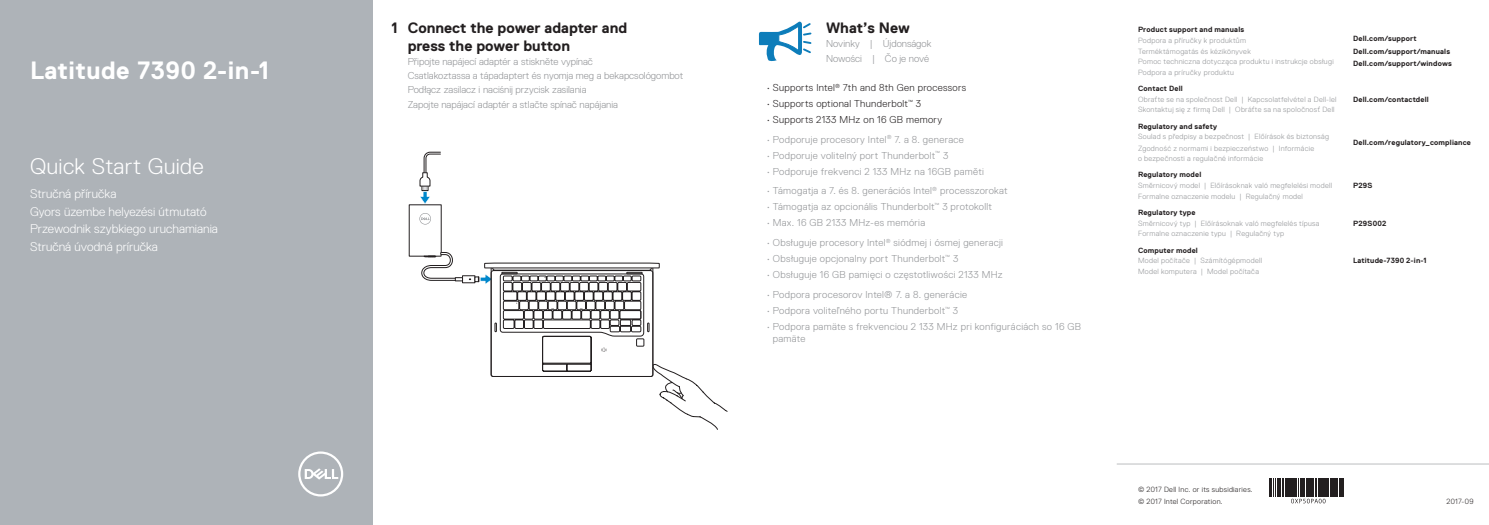
<style>
.page{position:relative;width:1489px;height:525px;background:#fff}
.page>*{position:absolute;margin:0;border:0;box-sizing:border-box;transform-origin:0 0}
.t1{font:700 25px "Dell Replica";letter-spacing:.02em;color:#fff}
.t2{font:300 22.5px "Dell Replica";letter-spacing:.015em;color:#fff}
.t3{font:700 15px/17.5px "Dell Replica";color:#231f20}
.t4{font:300 12.5px/17.5px "Dell Replica";color:#fff}
.t5{font:300 10px/12.5px "Dell Replica";letter-spacing:.025em;color:#939598}
.t6{font:300 10px/14.2px "Dell Replica";color:#939598}
.t7{font:300 10px "Dell Replica";letter-spacing:.03em;color:#231f20}
.t8{font:300 7.5px/10.5px "Dell Replica";letter-spacing:.04em;color:#939598}
.t9{font:700 7.5px/12.2px "Dell Replica";letter-spacing:.02em;color:#231f20}
.t10{font:300 7.5px/12.2px "Dell Replica";letter-spacing:.04em;color:#231f20}
</style>
<div class="page">
<div style="left:0;top:0;width:372px;height:524px;background:#aeb3b8"></div>
<svg style="left:298px;top:451px;width:45px;height:45px"></svg>
<div style="left:462px;top:275px;width:13px;height:8px;border:1px solid #231f20"></div>
<svg style="left:409px;top:152px;width:54px;height:129px"></svg>
<svg style="left:469px;top:262px;width:259px;height:167px"></svg>
<hr style="left:1116px;top:463px;width:372px;height:1px;background:#bcbdc0">
<svg style="left:1269px;top:478px;width:73px;height:25px"></svg>
<svg style="left:758px;top:21px;width:53px;height:40px"></svg>
<h1 class="t1" style="left:30px;top:56px;width:240px">Latitude 7390 2-in-1</h1>
<h2 class="t2" style="left:30px;top:154px;width:175px">Quick Start Guide</h2>
<h3 class="t4" style="left:30px;top:185px;width:189px">Stručná příručka<br>Gyors üzembe helyezési útmutató<br>Przewodnik szybkiego uruchamiania<br>Stručná úvodná príručka</h3>
<h3 class="t3" style="left:407px;top:19px;width:221px;text-indent:-16px">1 Connect the power adapter and press the power button</h3>
<h3 class="t6" style="left:407px;top:54px;width:277px">Připojte napájecí adaptér a stiskněte vypínač<br>Csatlakoztassa a tápadaptert és nyomja meg a bekapcsológombot Podłącz zasilacz i naciśnij przycisk zasilania<br>Zapojte napájací adaptér a stlačte spínač napájania</h3>
<h3 class="t3" style="left:826px;top:19px;width:85px">What’s New</h3>
<h3 class="t6" style="left:826px;top:37px;width:107px">Novinky | Újdonságok<br>Nowości | Čo je nové</h3>
<h3 class="t7" style="left:766px;top:82px;width:201px">• Supports Intel<sup>®</sup> 7th and 8th Gen processors</h3>
<h3 class="t7" style="left:766px;top:98px;width:156px">• Supports optional Thunderbolt<sup>™</sup> 3</h3>
<h3 class="t7" style="left:766px;top:114px;width:177px">• Supports 2133 MHz on 16 GB memory</h3>
<h3 class="t5" style="left:766px;top:133px;width:199px">• Podporuje procesory Intel<sup>®</sup> 7. a 8. generace</h3>
<h3 class="t5" style="left:766px;top:149px;width:183px">• Podporuje volitelný port Thunderbolt<sup>™</sup> 3</h3>
<h3 class="t5" style="left:766px;top:165px;width:219px">• Podporuje frekvenci 2 133 MHz na 16GB paměti</h3>
<h3 class="t5" style="left:766px;top:184px;width:243px">• Támogatja a 7. és 8. generációs Intel<sup>®</sup> processzorokat</h3>
<h3 class="t5" style="left:766px;top:201px;width:227px">• Támogatja az opcionális Thunderbolt<sup>™</sup> 3 protokollt</h3>
<h3 class="t5" style="left:766px;top:217px;width:160px">• Max. 16 GB 2133 MHz-es memória</h3>
<h3 class="t5" style="left:766px;top:236px;width:238px">• Obsługuje procesory Intel<sup>®</sup> siódmej i ósmej generacji</h3>
<h3 class="t5" style="left:766px;top:252px;width:193px">• Obsługuje opcjonalny port Thunderbolt<sup>™</sup> 3</h3>
<h3 class="t5" style="left:766px;top:268px;width:238px">• Obsługuje 16 GB pamięci o częstotliwości 2133 MHz</h3>
<h3 class="t5" style="left:766px;top:288px;width:202px">• Podpora procesorov Intel® 7. a 8. generácie</h3>
<h3 class="t5" style="left:766px;top:304px;width:193px">• Podpora voliteľného portu Thunderbolt<sup>™</sup> 3</h3>
<h3 class="t5" style="left:772px;top:320px;width:310px;text-indent:-6px">• Podpora pamäte s frekvenciou 2 133 MHz pri konfiguráciách so 16 GB pamäte</h3>
<p class="t9" style="left:1137px;top:24px;width:108px">Product support and manuals</p>
<p class="t8" style="left:1137px;top:35px;width:197px">Podpora a příručky k produktům<br>Terméktámogatás és kézikönyvek<br>Pomoc techniczna dotycząca produktu i instrukcje obsługi Podpora a príručky produktu</p>
<p class="t9" style="left:1352px;top:33px;width:100px">Dell.com/support<br>Dell.com/support/manuals<br>Dell.com/support/windows</p>
<p class="t9" style="left:1137px;top:82px;width:46px">Contact Dell</p>
<p class="t8" style="left:1137px;top:94px;width:200px">Obraťte se na společnost Dell | Kapcsolatfelvétel a Dell-lel<br>Skontaktuj się z firmą Dell | Obráťte sa na spoločnosť Dell</p>
<p class="t9" style="left:1352px;top:93px;width:77px">Dell.com/contactdell</p>
<p class="t9" style="left:1137px;top:120px;width:81px">Regulatory and safety</p>
<p class="t8" style="left:1137px;top:131px;width:192px;line-height:11.8px">Soulad s předpisy a bezpečnost | Előírások és biztonság<br>Zgodność z normami i bezpieczeństwo | Informácie</p>
<p class="t8" style="left:1137px;top:153px;width:127px">o bezpečnosti a regulačné informácie</p>
<p class="t9" style="left:1352px;top:136px;width:119px">Dell.com/regulatory_compliance</p>
<p class="t9" style="left:1137px;top:169px;width:65px">Regulatory model</p>
<p class="t8" style="left:1137px;top:180px;width:195px">Směrnicový model | Előírásoknak való megfelelési modell<br>Formalne oznaczenie modelu | Regulačný model</p>
<p class="t9" style="left:1352px;top:179px;width:21px">P29S</p>
<p class="t9" style="left:1137px;top:206px;width:59px">Regulatory type</p>
<p class="t8" style="left:1137px;top:218px;width:183px">Směrnicový typ | Előírásoknak való megfelelés típusa<br>Formalne oznaczenie typu | Regulačný typ</p>
<p class="t9" style="left:1352px;top:217px;width:35px">P29S002</p>
<p class="t9" style="left:1137px;top:244px;width:61px">Computer model</p>
<p class="t8" style="left:1137px;top:255px;width:126px">Model počítače | Számítógépmodell<br>Model komputera | Model počítača</p>
<p class="t9" style="left:1352px;top:254px;width:75px">Latitude-7390 2-in-1</p>
<p class="t10" style="left:1137px;top:482px;width:116px">© 2017 Dell Inc. or its subsidiaries. © 2017 Intel Corporation.</p>
<p class="t10" style="left:1446px;top:494px;width:29px">2017-09</p>
</div>
